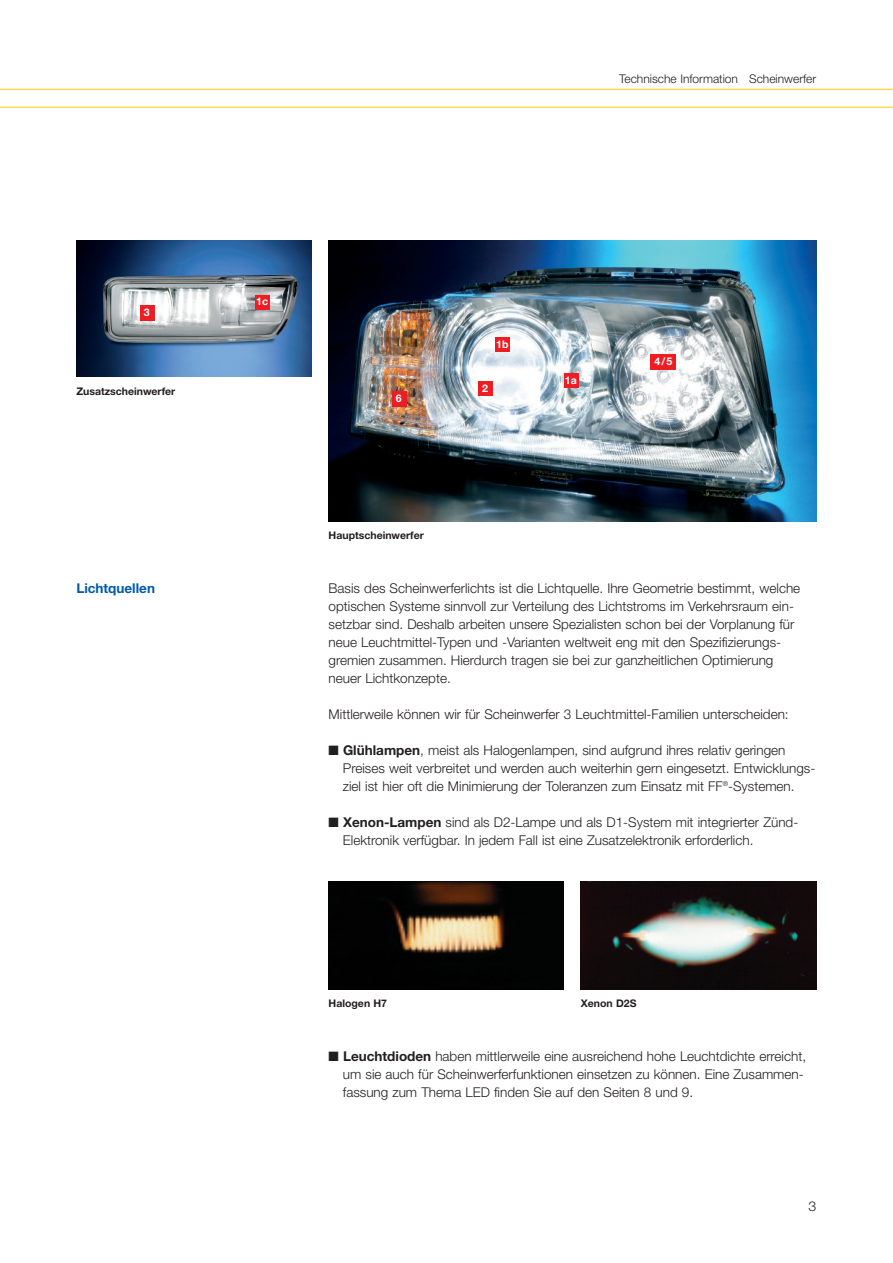
<style>
.page{position:relative;width:893px;height:1263px;background:#fff}
.page>*{position:absolute;margin:0;border:0;box-sizing:border-box;transform-origin:0 0}
.t1{font:300 13.5px/18px "Helvetica Neue";color:#231f20}
.t2{font:700 13.5px "Helvetica Neue";color:#015aaa}
.t3{font:300 13.5px "Helvetica Neue";color:#231f20;scale:1.05 1}
.t4{font:300 12px "Helvetica Neue";color:#231f20}
.t5{font:700 10.5px "Helvetica Neue";color:#231f20}
.t6{font:700 10.5px "Helvetica Neue";color:#fff}
.s1{font-weight:700}
</style>
<div class="page">
<hr style="left:0;top:89px;width:893px;height:1px;background:#feca0a">
<hr style="left:0;top:107px;width:893px;height:1px;background:#feca0a">
<img style="left:329px;top:241px;width:487px;height:280px">
<img style="left:76px;top:241px;width:236px;height:136px">
<img style="left:329px;top:881px;width:235px;height:108px">
<img style="left:581px;top:882px;width:235px;height:107px">
<div style="left:495px;top:337px;width:15px;height:15px;background:#ee1d23"></div>
<div style="left:564px;top:373px;width:15px;height:15px;background:#ee1d23"></div>
<div style="left:255px;top:295px;width:15px;height:15px;background:#ee1d23"></div>
<div style="left:478px;top:381px;width:15px;height:15px;background:#ee1d23"></div>
<div style="left:140px;top:305px;width:15px;height:16px;background:#ee1d23"></div>
<div style="left:650px;top:354px;width:26px;height:16px;background:#ee1d23"></div>
<div style="left:392px;top:391px;width:15px;height:15px;background:#ee1d23"></div>
<p class="t4" style="left:619px;top:75px;width:199px">Technische Information Scheinwerfer</p>
<p class="t6" style="left:144px;top:309px;width:7px">3</p>
<p class="t5" style="left:76px;top:387px;width:100px">Zusatzscheinwerfer</p>
<p class="t6" style="left:256px;top:298px;width:13px">1c</p>
<p class="t6" style="left:396px;top:394px;width:7px">6</p>
<p class="t5" style="left:329px;top:531px;width:97px">Hauptscheinwerfer</p>
<p class="t6" style="left:496px;top:340px;width:14px">1b</p>
<p class="t6" style="left:482px;top:384px;width:7px">2</p>
<p class="t6" style="left:565px;top:376px;width:13px">1a</p>
<p class="t6" style="left:654px;top:358px;width:20px">4/5</p>
<p class="t2" style="left:76px;top:583px;width:80px">Lichtquellen</p>
<p class="t1" style="left:329px;top:580px;width:473px">Basis des Scheinwerferlichts ist die Lichtquelle. Ihre Geometrie bestimmt, welche optischen Systeme sinnvoll zur Verteilung des Lichtstroms im Verkehrsraum ein&shy;setzbar sind. Deshalb arbeiten unsere Spezialisten schon bei der Vorplanung für neue Leuchtmittel-Typen und -Varianten weltweit eng mit den Spezifizierungs&shy;gremien zusammen. Hierdurch tragen sie bei zur ganzheitlichen Optimierung neuer Lichtkonzepte.</p>
<p class="t1" style="left:329px;top:706px;width:461px">Mittlerweile können wir für Scheinwerfer 3 Leuchtmittel-Familien unterscheiden:</p>
<p class="t1" style="left:343px;top:742px;width:474px;text-indent:-14px">■ <span class="s1">Glühlampen</span>, meist als Halogenlampen, sind aufgrund ihres relativ geringen<br>Preises weit verbreitet und werden auch weiterhin gern eingesetzt. Entwicklungs&shy;ziel ist hier oft die Minimierung der Toleranzen zum Einsatz mit FF<sup>®</sup>-Systemen.</p>
<p class="t1" style="left:343px;top:814px;width:457px;text-indent:-14px">■ <span class="s1">Xenon-Lampen</span> sind als D2-Lampe und als D1-System mit integrierter Zünd-<br>Elektronik verfügbar. In jedem Fall ist eine Zusatzelektronik erforderlich.</p>
<p class="t5" style="left:329px;top:999px;width:60px">Halogen H7</p>
<p class="t5" style="left:581px;top:999px;width:57px">Xenon D2S</p>
<p class="t1" style="left:343px;top:1048px;width:465px;text-indent:-14px">■ <span class="s1">Leuchtdioden</span> haben mittlerweile eine ausreichend hohe Leuchtdichte erreicht, um sie auch für Scheinwerferfunktionen einsetzen zu können. Eine Zusammen&shy;fassung zum Thema LED finden Sie auf den Seiten 8 und 9.</p>
<p class="t3" style="left:808px;top:1201px;width:9px">3</p>
</div>
